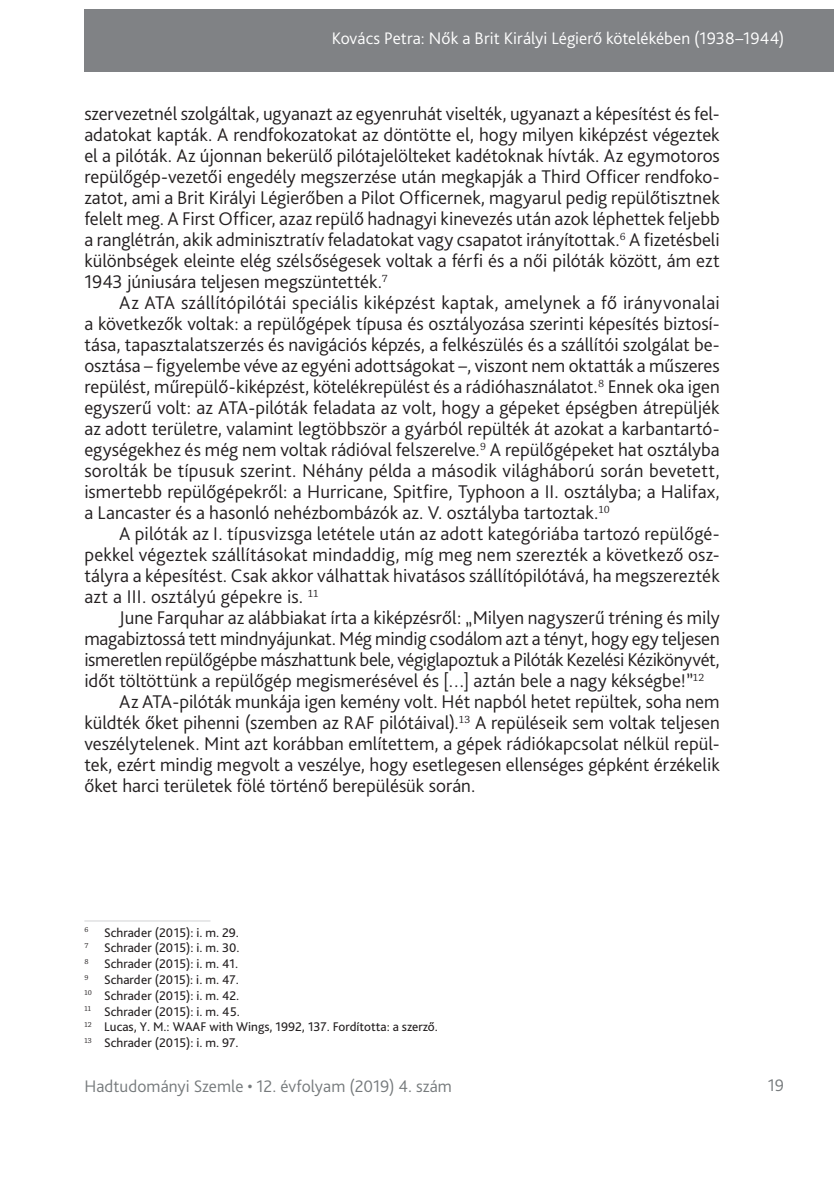
<style>
.page{position:relative;width:834px;height:1181px;background:#fff}
.page>*{position:absolute;margin:0;border:0;box-sizing:border-box;transform-origin:0 0}
._1__Body_copy{font:300 19.25px/21px "Bliss Pro";color:#231f20;text-align:justify}
.t1{font:300 17.5px "Bliss Pro";letter-spacing:.005em;color:#fff}
.t2{font:300 17.5px "Bliss Pro";color:#767a7c}
.Lábjegyzet{font:13.12px "Bliss Pro";color:#231f20}
</style>
<div class="page">
<div style="left:84px;top:9px;width:749px;height:63px;background:#808285"></div>
<hr style="left:84px;top:920px;width:126px;height:1px;background:#d1d2d4">
<p class="t1" style="left:331px;top:27px;width:454px">Kovács Petra: Nők a Brit Királyi Légierő kötelékében (1938–1944)</p>
<p class="_1__Body_copy" style="left:84px;top:103px;width:636px">szervezetnél szolgáltak, ugyanazt az egyenruhát viselték, ugyanazt a képesítést és fel&shy;adatokat kapták. A rendfokozatokat az döntötte el, hogy milyen kiképzést végeztek el a pilóták. Az újonnan bekerülő pilótajelölteket kadétoknak hívták. Az egymotoros repülőgép-vezetői engedély megszerzése után megkapják a Third Officer rendfoko&shy;zatot, ami a Brit Királyi Légierőben a Pilot Officernek, magyarul pedig repülőtisztnek felelt meg. A First Officer, azaz repülő hadnagyi kinevezés után azok léphettek feljebb a ranglétrán, akik adminisztratív feladatokat vagy csapatot irányítottak.<sup>6</sup> A fizetésbeli különbségek eleinte elég szélsőségesek voltak a férfi és a női pilóták között, ám ezt 1943 júniusára teljesen megszüntették.<sup>7</sup></p>
<p class="_1__Body_copy" style="left:84px;top:292px;width:636px;text-indent:35px">Az ATA szállítópilótái speciális kiképzést kaptak, amelynek a fő irányvonalai a következők voltak: a repülőgépek típusa és osztályozása szerinti képesítés biztosí&shy;tása, tapasztalatszerzés és navigációs képzés, a felkészülés és a szállítói szolgálat be&shy;osztása – figyelembe véve az egyéni adottságokat –, viszont nem oktatták a műszeres repülést, műrepülő-kiképzést, kötelékrepülést és a rádióhasználatot.<sup>8</sup> Ennek oka igen egyszerű volt: az ATA-pilóták feladata az volt, hogy a gépeket épségben átrepüljék az adott területre, valamint legtöbbször a gyárból repülték át azokat a karbantartó&shy;egységekhez és még nem voltak rádióval felszerelve.<sup>9</sup> A repülőgépeket hat osztályba sorolták be típusuk szerint. Néhány példa a második világháború során bevetett, ismertebb repülőgépekről: a Hurricane, Spitfire, Typhoon a II. osztályba; a Halifax, a Lancaster és a hasonló nehézbombázók az. V. osztályba tartoztak.<sup>10</sup></p>
<p class="_1__Body_copy" style="left:84px;top:523px;width:636px;text-indent:35px">A pilóták az I. típusvizsga letétele után az adott kategóriába tartozó repülőgé&shy;pekkel végeztek szállításokat mindaddig, míg meg nem szerezték a következő osz&shy;tályra a képesítést. Csak akkor válhattak hivatásos szállítópilótává, ha megszerezték azt a III. osztályú gépekre is. <sup>11</sup></p>
<p class="_1__Body_copy" style="left:84px;top:607px;width:636px;text-indent:35px">June Farquhar az alábbiakat írta a kiképzésről: „Milyen nagyszerű tréning és mily magabiztossá tett mindnyájunkat. Még mindig csodálom azt a tényt, hogy egy teljesen ismeretlen repülőgépbe mászhattunk bele, végiglapoztuk a Pilóták Kezelési Kézikönyvét, időt töltöttünk a repülőgép megismerésével és […] aztán bele a nagy kékségbe!”<sup>12</sup></p>
<p class="_1__Body_copy" style="left:84px;top:691px;width:636px;text-indent:35px">Az ATA-pilóták munkája igen kemény volt. Hét napból hetet repültek, soha nem küldték őket pihenni (szemben az RAF pilótáival).<sup>13</sup> A repüléseik sem voltak teljesen veszélytelenek. Mint azt korábban említettem, a gépek rádiókapcsolat nélkül repül&shy;tek, ezért mindig megvolt a veszélye, hogy esetlegesen ellenséges gépként érzékelik őket harci területek fölé történő berepülésük során.</p>
<p class="Lábjegyzet" style="left:84px;top:924px;width:156px"><sup>6</sup> Schrader (2015): i. m. 29.</p>
<p class="Lábjegyzet" style="left:84px;top:940px;width:157px"><sup>7</sup> Schrader (2015): i. m. 30.</p>
<p class="Lábjegyzet" style="left:84px;top:955px;width:155px"><sup>8</sup> Schrader (2015): i. m. 41.</p>
<p class="Lábjegyzet" style="left:84px;top:971px;width:156px"><sup>9</sup> Scharder (2015): i. m. 47.</p>
<p class="Lábjegyzet" style="left:84px;top:987px;width:156px"><sup>10</sup> Schrader (2015): i. m. 42.</p>
<p class="Lábjegyzet" style="left:84px;top:1003px;width:157px"><sup>11</sup> Schrader (2015): i. m. 45.</p>
<p class="Lábjegyzet" style="left:84px;top:1018px;width:355px"><sup>12</sup> Lucas, Y. M.: WAAF with Wings, 1992, 137. Fordította: a szerző.</p>
<p class="Lábjegyzet" style="left:84px;top:1034px;width:156px"><sup>13</sup> Schrader (2015): i. m. 97.</p>
<p class="t2" style="left:84px;top:1075px;width:369px">Hadtudományi Szemle • 12. évfolyam (2019) 4. szám</p>
<p class="t2" style="left:767px;top:1074px;width:18px">19</p>
</div>
